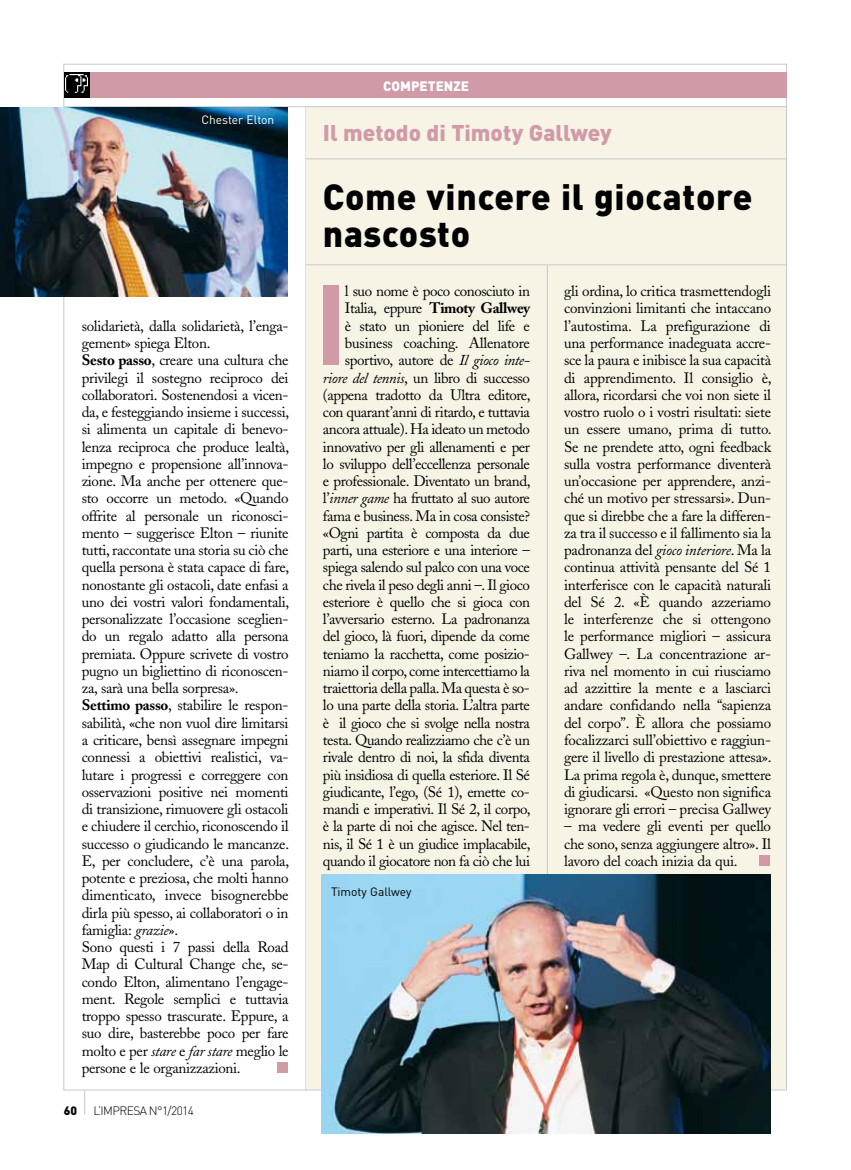
<style>
.page{position:relative;width:851px;height:1170px;background:#fff}
.page>*{position:absolute;margin:0;border:0;box-sizing:border-box;transform-origin:0 0}
.t1{font:700 111.9px "DIN";color:#d09aa7}
.t2{font:900 36px/37.5px "DIN";letter-spacing:.02em;color:#000}
.t3{font:900 22.5px "DIN";color:#d09aa7}
.t4{font:15px/17.2px "Adobe Caslon";letter-spacing:-.02em;color:#000;text-align:justify}
.t5{font:900 13.5px "DIN";color:#fff}
.t6{font:300 12px "DIN";letter-spacing:-.05em;color:#000}
.t7{font:12px "DIN";color:#000}
.t8{font:12px "DIN";color:#fff}
.t9{font:900 12px "DIN";color:#000}
.s1{font-weight:700}
.s2{font-style:italic}
</style>
<div class="page">
<svg style="left:84px;top:1090px;width:1px;height:24px"></svg>
<hr style="left:63px;top:64px;width:1px;height:1026px;background:#c6c7c8">
<hr style="left:786px;top:64px;width:1px;height:1026px;background:#c6c7c8">
<hr style="left:63px;top:1089px;width:723px;height:1px;background:#c6c7c8">
<hr style="left:64px;top:106px;width:722px;height:1px;background:#c6c7c8">
<hr style="left:63px;top:64px;width:723px;height:1px;background:#c6c7c8">
<hr style="left:305px;top:106px;width:1px;height:984px;background:#c6c7c8">
<div style="left:64px;top:72px;width:722px;height:26px;background:#d09aa7"></div>
<div style="left:64px;top:72px;width:26px;height:26px;background:#000"></div>
<img style="left:66px;top:74px;width:22px;height:19px">
<div style="left:277px;top:1062px;width:10px;height:10px;background:#d09aa7"></div>
<img style="left:0;top:107px;width:288px;height:189px">
<div style="left:306px;top:106px;width:479px;height:982px;background:#f7f4e6"></div>
<hr style="left:306px;top:106px;width:480px;height:1px;background:#c6c7c8">
<hr style="left:547px;top:266px;width:1px;height:824px;background:#c6c7c8">
<div style="left:759px;top:855px;width:10px;height:10px;background:#d09aa7"></div>
<img style="left:322px;top:874px;width:448px;height:259px">
<hr style="left:306px;top:158px;width:481px;height:1px;background:#c6c7c8">
<hr style="left:306px;top:264px;width:481px;height:1px;background:#c6c7c8">
<p class="t8" style="left:201px;top:112px;width:74px">Chester Elton</p>
<p class="t4" style="left:82px;top:317px;width:209px;text-align:left">solidarietà, dalla solidarietà, l’enga&shy;gement» spiega Elton.<br><span class="s1">Sesto passo</span>, creare una cultura che privilegi il sostegno reciproco dei collaboratori. Sostenendosi a vicen&shy;da, e festeggiando insieme i successi, si alimenta un capitale di benevo&shy;lenza reciproca che produce lealtà, impegno e propensione all’innova&shy;zione. Ma anche per ottenere que&shy;sto occorre un metodo. «Quando offrite al personale un riconosci&shy;mento – suggerisce Elton – riunite tutti, raccontate una storia su ciò che quella persona è stata capace di fare, nonostante gli ostacoli, date enfasi a uno dei vostri valori fondamentali, personalizzate l’occasione sceglien&shy;do un regalo adatto alla persona premiata. Oppure scrivete di vostro pugno un bigliettino di riconoscen&shy;za, sarà una bella sorpresa».<br><span class="s1">Settimo passo</span>, stabilire le respon&shy;sabilità, «che non vuol dire limitarsi a criticare, bensì assegnare impegni connessi a obiettivi realistici, va&shy;lutare i progressi e correggere con osservazioni positive nei momenti di transizione, rimuovere gli ostacoli e chiudere il cerchio, riconoscendo il successo o giudicando le mancanze.<br>E, per concludere, c’è una parola, potente e preziosa, che molti hanno dimenticato, invece bisognerebbe dirla più spesso, ai collaboratori o in famiglia: <span class="s2">grazie</span>».<br>Sono questi i 7 passi della Road Map di Cultural Change che, se&shy;condo Elton, alimentano l’engage&shy;ment. Regole semplici e tuttavia troppo spesso trascurate. Eppure, a suo dire, basterebbe poco per fare molto e per <span class="s2">stare</span> e <span class="s2">far stare</span> meglio le persone e le organizzazioni.</p>
<p class="t9" style="left:64px;top:1102px;width:15px">60</p>
<p class="t6" style="left:94px;top:1102px;width:102px">L’IMPRESA N°1/2014</p>
<p class="t5" style="left:383px;top:77px;width:87px">competenze</p>
<h3 class="t3" style="left:323px;top:118px;width:290px">Il metodo di Timoty Gallwey</h3>
<h2 class="t2" style="left:323px;top:176px;width:431px">Come vincere il giocatore nascosto</h2>
<p class="t4" style="left:323px;top:283px;width:209px;text-align:right">l suo nome è poco conosciuto in Italia, eppure <span class="s1">Timoty Gallwey<br></span>è stato un pioniere del life e business coaching. Allenatore sportivo, autore de <span class="s2">Il gioco inte&shy;riore del tennis</span>, un libro di successo (appena tradotto da Ultra editore, con quarant’anni di ritardo, e tuttavia ancora attuale). Ha ideato un metodo innovativo per gli allenamenti e per lo sviluppo dell’eccellenza personale e professionale. Diventato un brand, l’<span class="s2">inner game</span> ha fruttato al suo autore fama e business. Ma in cosa consiste? «Ogni partita è composta da due parti, una esteriore e una interiore – spiega salendo sul palco con una voce che rivela il peso degli anni –. Il gioco esteriore è quello che si gioca con l’avversario esterno. La padronanza del gioco, là fuori, dipende da come teniamo la racchetta, come posizio&shy;niamo il corpo, come intercettiamo la traiettoria della palla. Ma questa è so&shy;lo una parte della storia. L’altra parte è il gioco che si svolge nella nostra testa. Quando realizziamo che c’è un rivale dentro di noi, la sfida diventa più insidiosa di quella esteriore. Il Sé giudicante, l’ego, (Sé 1), emette co&shy;mandi e imperativi. Il Sé 2, il corpo, è la parte di noi che agisce. Nel ten&shy;nis, il Sé 1 è un giudice implacabile, quando il giocatore non fa ciò che lui</p>
<p class="t4" style="left:564px;top:283px;width:209px">gli ordina, lo critica trasmettendogli convinzioni limitanti che intaccano l’autostima. La prefigurazione di una performance inadeguata accre&shy;sce la paura e inibisce la sua capacità di apprendimento. Il consiglio è, allora, ricordarsi che voi non siete il vostro ruolo o i vostri risultati: siete un essere umano, prima di tutto.<br>Se ne prendete atto, ogni feedback sulla vostra performance diventerà un’occasione per apprendere, anzi&shy;ché un motivo per stressarsi». Dun&shy;que si direbbe che a fare la differen&shy;za tra il successo e il fallimento sia la padronanza del <span class="s2">gioco interiore</span>. Ma la continua attività pensante del Sé 1 interferisce con le capacità naturali del Sé 2. «È quando azzeriamo le interferenze che si ottengono le performance migliori – assicura Gallwey –. La concentrazione ar&shy;riva nel momento in cui riusciamo ad azzittire la mente e a lasciarci andare confidando nella “sapienza del corpo”. È allora che possiamo focalizzarci sull’obiettivo e raggiun&shy;gere il livello di prestazione attesa».<br>La prima regola è, dunque, smettere di giudicarsi. «Questo non significa ignorare gli errori – precisa Gallwey</p>
<h1 class="t1" style="left:313px;top:251px;width:36px">I</h1>
<p class="t4" style="left:564px;top:817px;width:208px">– ma vedere gli eventi per quello che sono, senza aggiungere altro». Il lavoro del coach inizia da qui.</p>
<p class="t7" style="left:331px;top:884px;width:82px">Timoty Gallwey</p>
</div>
